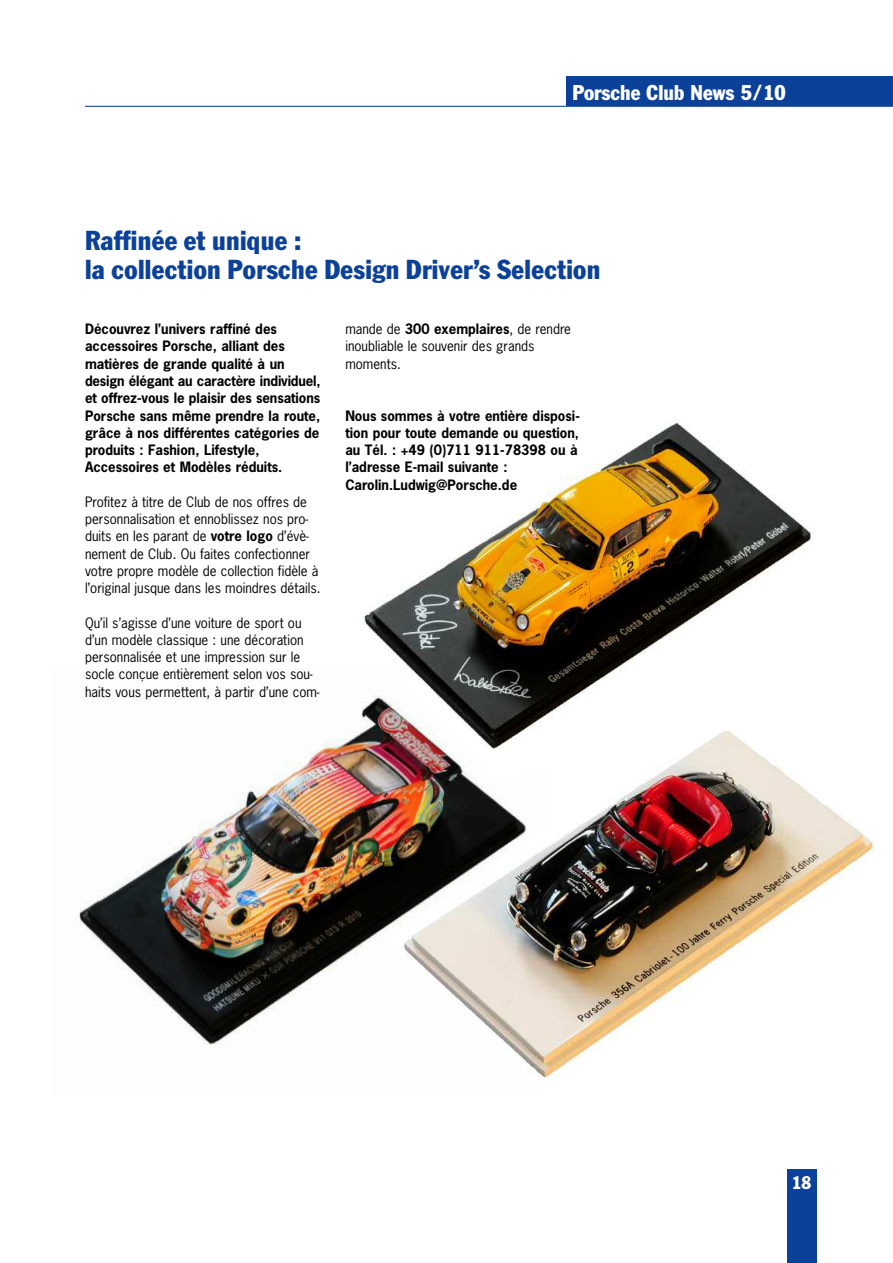
<style>
.page{position:relative;width:893px;height:1263px;background:#fff}
.page>*{position:absolute;margin:0;border:0;box-sizing:border-box;transform-origin:0 0}
.t1{font:condensed 27px/29.2px "Franklin Gothic";letter-spacing:.015em;color:#0c419a}
.t2{font:condensed 21px "Franklin Gothic";color:#fff}
.t3{font:condensed 18px "Franklin Gothic";color:#fff}
.t4{font:13.5px/17.2px "News Gothic";color:#000}
.t5{font:700 13.5px/17.2px "News Gothic";color:#000}
.s1{font-weight:700}
</style>
<div class="page">
<img style="left:79px;top:739px;width:306px;height:306px">
<div style="left:567px;top:77px;width:326px;height:29px;background:#0c419a"></div>
<div style="left:787px;top:1169px;width:29px;height:94px;background:#0c419a"></div>
<hr style="left:85px;top:106px;width:808px;height:1px;background:#0c419a">
<img style="left:326px;top:421px;width:486px;height:362px">
<img style="left:385px;top:706px;width:493px;height:372px">
<h2 class="t2" style="left:572px;top:85px;width:215px">Porsche Club News 5/10</h2>
<h1 class="t1" style="left:85px;top:228px;width:517px">Raffinée et unique :<br>la collection Porsche Design Driver’s Selection</h1>
<p class="t5" style="left:85px;top:321px;width:237px">Découvrez l’univers raffiné des accessoires Porsche, alliant des matières de grande qualité à un design élégant au caractère individuel, et offrez-vous le plaisir des sensations Porsche sans même prendre la route, grâce à nos différentes catégories de produits : Fashion, Lifestyle, Accessoires et Modèles réduits.</p>
<p class="t4" style="left:85px;top:493px;width:237px">Profitez à titre de Club de nos offres de personnalisation et ennoblissez nos pro&shy;duits en les parant de <span class="s1">votre logo</span> d’évè&shy;nement de Club. Ou faites confectionner votre propre modèle de collection fidèle à l’original jusque dans les moindres détails.</p>
<p class="t4" style="left:85px;top:614px;width:236px">Qu’il s’agisse d’une voiture de sport ou d’un modèle classique : une décoration personnalisée et une impression sur le socle conçue entièrement selon vos sou&shy;haits vous permettent, à partir d’une com-</p>
<p class="t4" style="left:345px;top:321px;width:227px">mande de <span class="s1">300 exemplaires</span>, de rendre inoubliable le souvenir des grands moments.</p>
<p class="t5" style="left:345px;top:407px;width:236px">Nous sommes à votre entière disposi&shy;tion pour toute demande ou question, au Tél. : +49 (0)711 911-78398 ou à l’adresse E-mail suivante :<br>Carolin.Ludwig@Porsche.de</p>
<h3 class="t3" style="left:792px;top:1176px;width:21px">18</h3>
</div>
